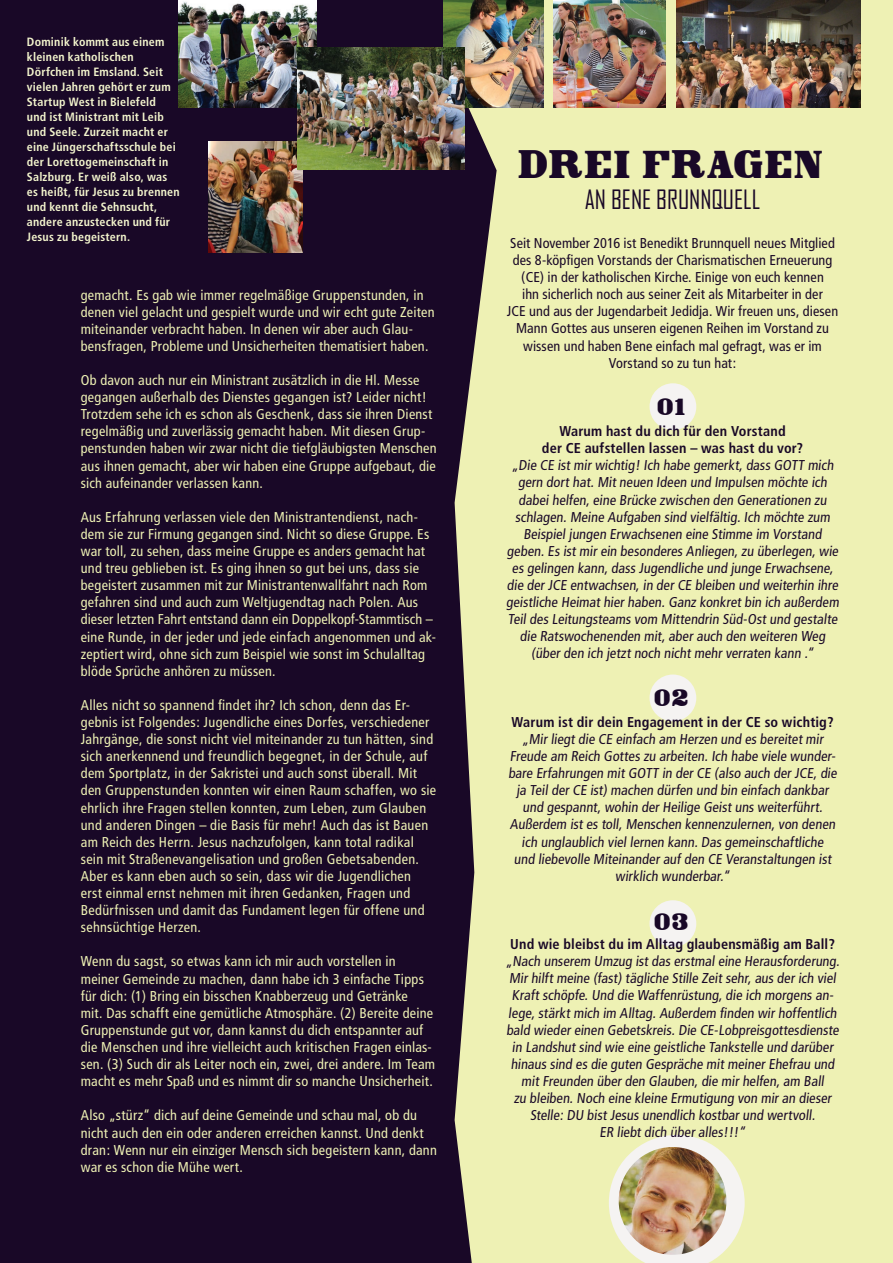
<style>
.page{position:relative;width:893px;height:1263px;background:#eef1b4}
.page>*{position:absolute;margin:0;border:0;box-sizing:border-box;transform-origin:0 0}
.t1{font:43.5px "Canberra";letter-spacing:-.03em;color:#190827}
.t2{font:26.1px "Canberra";color:#190827}
.t3{font:25.5px "Agency FB";color:#190827}
.t4{font:condensed 14.25px/17.1px "Frutiger";letter-spacing:.015em;color:#eef1b4}
.t5{font:condensed 14.25px/17.1px "Frutiger";letter-spacing:.005em;color:#190827;text-align:center}
.t6{font:700 condensed 14.25px/17.1px "Frutiger";letter-spacing:.01em;color:#190827;text-align:center}
.t7{font:700 condensed 12px/15px "Frutiger";letter-spacing:.015em;color:#f3f5cd}
</style>
<div class="page">
<div style="left:0;top:0;width:497px;height:1263px;background:#190827"></div>
<div style="left:649px;top:383px;width:47px;height:47px;background:#f5f3f2;border-radius:50%"></div>
<div style="left:649px;top:674px;width:47px;height:47px;background:#f5f3f2;border-radius:50%"></div>
<div style="left:649px;top:900px;width:47px;height:47px;background:#f5f3f2;border-radius:50%"></div>
<svg style="left:609px;top:1135px;width:136px;height:128px"></svg>
<img style="left:208px;top:141px;width:95px;height:111px">
<img style="left:676px;top:0;width:185px;height:107px">
<img style="left:444px;top:0;width:99px;height:108px">
<img style="left:554px;top:0;width:112px;height:108px">
<img style="left:179px;top:0;width:137px;height:108px">
<img style="left:297px;top:48px;width:168px;height:122px">
<img style="left:619px;top:1147px;width:107px;height:108px;border-radius:54px">
<p class="t7" style="left:27px;top:34px;width:154px">Dominik kommt aus einem kleinen katholischen<br>Dörfchen im Emsland. Seit vielen Jahren gehört er zum<br>Startup West in Bielefeld<br>und ist Ministrant mit Leib und Seele. Zurzeit macht er eine Jüngerschaftsschule bei der Lorettogemeinschaft in<br>Salzburg. Er weiß also, was es heißt, für Jesus zu brennen und kennt die Sehnsucht, andere anzustecken und für<br>Jesus zu begeistern.</p>
<p class="t4" style="left:81px;top:286px;width:355px">gemacht. Es gab wie immer regelmäßige Gruppenstunden, in denen viel gelacht und gespielt wurde und wir echt gute Zeiten miteinander verbracht haben. In denen wir aber auch Glau&shy;bensfragen, Probleme und Unsicherheiten thematisiert haben.</p>
<p class="t4" style="left:81px;top:372px;width:357px">Ob davon auch nur ein Ministrant zusätzlich in die Hl. Messe gegangen außerhalb des Dienstes gegangen ist? Leider nicht!<br>Trotzdem sehe ich es schon als Geschenk, dass sie ihren Dienst regelmäßig und zuverlässig gemacht haben. Mit diesen Grup&shy;penstunden haben wir zwar nicht die tiefgläubigsten Menschen aus ihnen gemacht, aber wir haben eine Gruppe aufgebaut, die sich aufeinander verlassen kann.</p>
<p class="t4" style="left:81px;top:508px;width:357px">Aus Erfahrung verlassen viele den Ministrantendienst, nach&shy;dem sie zur Firmung gegangen sind. Nicht so diese Gruppe. Es war toll, zu sehen, dass meine Gruppe es anders gemacht hat und treu geblieben ist. Es ging ihnen so gut bei uns, dass sie begeistert zusammen mit zur Ministrantenwallfahrt nach Rom gefahren sind und auch zum Weltjugendtag nach Polen. Aus dieser letzten Fahrt entstand dann ein Doppelkopf-Stammtisch – eine Runde, in der jeder und jede einfach angenommen und ak&shy;zeptiert wird, ohne sich zum Beispiel wie sonst im Schulalltag blöde Sprüche anhören zu müssen.</p>
<p class="t4" style="left:81px;top:696px;width:357px">Alles nicht so spannend findet ihr? Ich schon, denn das Er&shy;gebnis ist Folgendes: Jugendliche eines Dorfes, verschiedener Jahrgänge, die sonst nicht viel miteinander zu tun hätten, sind sich anerkennend und freundlich begegnet, in der Schule, auf dem Sportplatz, in der Sakristei und auch sonst überall. Mit den Gruppenstunden konnten wir einen Raum schaffen, wo sie ehrlich ihre Fragen stellen konnten, zum Leben, zum Glauben und anderen Dingen – die Basis für mehr! Auch das ist Bauen am Reich des Herrn. Jesus nachzufolgen, kann total radikal sein mit Straßenevangelisation und großen Gebetsabenden.<br>Aber es kann eben auch so sein, dass wir die Jugendlichen<br>erst einmal ernst nehmen mit ihren Gedanken, Fragen und Bedürfnissen und damit das Fundament legen für offene und sehnsüchtige Herzen.</p>
<p class="t4" style="left:81px;top:953px;width:356px">Wenn du sagst, so etwas kann ich mir auch vorstellen in meiner Gemeinde zu machen, dann habe ich 3 einfache Tipps für dich: (1) Bring ein bisschen Knabberzeug und Getränke<br>mit. Das schafft eine gemütliche Atmosphäre. (2) Bereite deine Gruppenstunde gut vor, dann kannst du dich entspannter auf die Menschen und ihre vielleicht auch kritischen Fragen einlas&shy;sen. (3) Such dir als Leiter noch ein, zwei, drei andere. Im Team macht es mehr Spaß und es nimmt dir so manche Unsicherheit.</p>
<p class="t4" style="left:81px;top:1107px;width:358px">Also „stürz“ dich auf deine Gemeinde und schau mal, ob du nicht auch den ein oder anderen erreichen kannst. Und denkt dran: Wenn nur ein einziger Mensch sich begeistern kann, dann war es schon die Mühe wert.</p>
<h1 class="t1" style="left:519px;top:141px;width:309px">DREI FRAGEN</h1>
<h3 class="t3" style="left:585px;top:184px;width:177px">AN BENE BRUNNQUELL</h3>
<p class="t5" style="left:507px;top:235px;width:333px">Seit November 2016 ist Benedikt Brunnquell neues Mitglied des 8-köpfigen Vorstands der Charismatischen Erneuerung (CE) in der katholischen Kirche. Einige von euch kennen<br>ihn sicherlich noch aus seiner Zeit als Mitarbeiter in der<br>JCE und aus der Jugendarbeit Jedidja. Wir freuen uns, diesen Mann Gottes aus unseren eigenen Reihen im Vorstand zu wissen und haben Bene einfach mal gefragt, was er im Vorstand so zu tun hat:</p>
<h2 class="t2" style="left:658px;top:392px;width:31px">01</h2>
<p class="t6" style="left:542px;top:423px;width:263px">Warum hast du dich für den Vorstand<br>der CE aufstellen lassen – was hast du vor?</p>
<p class="t5" style="left:506px;top:457px;width:336px">„Die CE ist mir wichtig! Ich habe gemerkt, dass GOTT mich gern dort hat. Mit neuen Ideen und Impulsen möchte ich dabei helfen, eine Brücke zwischen den Generationen zu schlagen. Meine Aufgaben sind vielfältig. Ich möchte zum Beispiel jungen Erwachsenen eine Stimme im Vorstand geben. Es ist mir ein besonderes Anliegen, zu überlegen, wie es gelingen kann, dass Jugendliche und junge Erwachsene, die der JCE entwachsen, in der CE bleiben und weiterhin ihre geistliche Heimat hier haben. Ganz konkret bin ich außerdem Teil des Leitungsteams vom Mittendrin Süd-Ost und gestalte die Ratswochenenden mit, aber auch den weiteren Weg (über den ich jetzt noch nicht mehr verraten kann .“</p>
<h2 class="t2" style="left:655px;top:683px;width:37px">02</h2>
<p class="t6" style="left:511px;top:713px;width:324px">Warum ist dir dein Engagement in der CE so wichtig?</p>
<p class="t5" style="left:508px;top:730px;width:332px">„Mir liegt die CE einfach am Herzen und es bereitet mir Freude am Reich Gottes zu arbeiten. Ich habe viele wunder&shy;bare Erfahrungen mit GOTT in der CE (also auch der JCE, die ja Teil der CE ist) machen dürfen und bin einfach dankbar und gespannt, wohin der Heilige Geist uns weiterführt.<br>Außerdem ist es toll, Menschen kennenzulernen, von denen ich unglaublich viel lernen kann. Das gemeinschaftliche<br>und liebevolle Miteinander auf den CE Veranstaltungen ist wirklich wunderbar.“</p>
<h2 class="t2" style="left:655px;top:908px;width:37px">03</h2>
<p class="t6" style="left:510px;top:936px;width:326px">Und wie bleibst du im Alltag glaubensmäßig am Ball?</p>
<p class="t5" style="left:505px;top:953px;width:338px">„Nach unserem Umzug ist das erstmal eine Herausforderung.<br>Mir hilft meine (fast) tägliche Stille Zeit sehr, aus der ich viel Kraft schöpfe. Und die Waffenrüstung, die ich morgens an&shy;lege, stärkt mich im Alltag. Außerdem finden wir hoffentlich bald wieder einen Gebetskreis. Die CE-Lobpreisgottesdienste in Landshut sind wie eine geistliche Tankstelle und darüber hinaus sind es die guten Gespräche mit meiner Ehefrau und mit Freunden über den Glauben, die mir helfen, am Ball<br>zu bleiben. Noch eine kleine Ermutigung von mir an dieser Stelle: DU bist Jesus unendlich kostbar und wertvoll.<br>ER liebt dich über alles!!!“</p>
</div>
